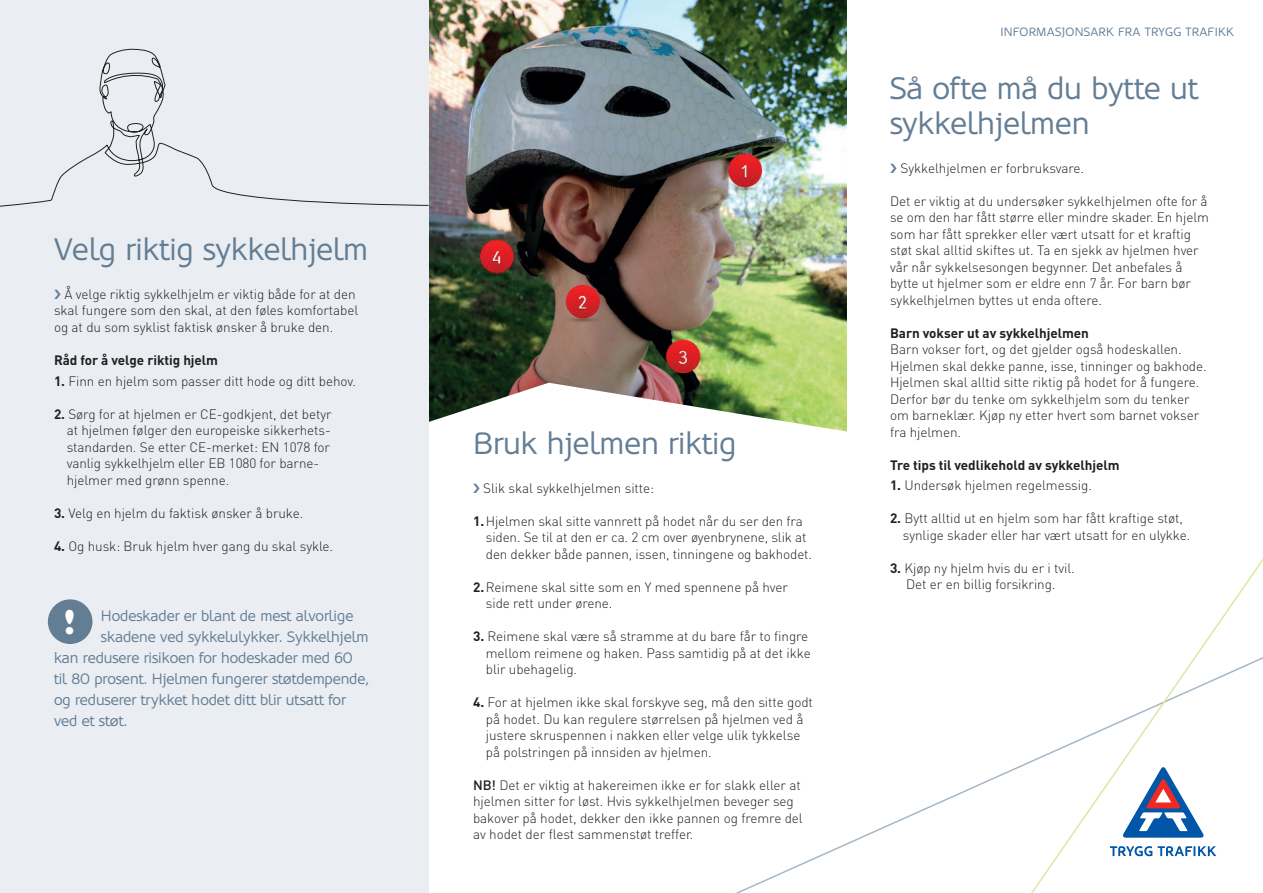
<style>
.page{position:relative;width:1263px;height:893px;background:#fff}
.page>*{position:absolute;margin:0;border:0;box-sizing:border-box;transform-origin:0 0}
.t1{font:33.9px "Cooper Black Std";color:#fff}
.t2{font:30.9px/34.5px "Oblik";color:#637d95}
.t3{font:15px "Oblik";letter-spacing:-.005em;color:#637d95}
.t4{font:300 13.5px/16.5px "DIN";letter-spacing:-.005em;color:#231f20}
.t5{font:700 13.5px "DIN";letter-spacing:-.005em;color:#231f20}
.t6{font:12px "Oblik";letter-spacing:.025em;color:#637d95}
.s1{font-weight:700}
.s2{font-weight:500}
</style>
<div class="page">
<img style="left:428px;top:0;width:418px;height:383px">
<svg style="left:428px;top:383px;width:419px;height:451px"></svg>
<div style="left:0;top:0;width:428px;height:893px;background:#eaeef3"></div>
<svg style="left:0;top:49px;width:429px;height:163px"></svg>
<svg style="left:723px;top:624px;width:35px;height:269px"></svg>
<svg style="left:758px;top:551px;width:505px;height:342px"></svg>
<div style="left:48px;top:599px;width:44px;height:45px;background:#637d95;border-radius:50%"></div>
<svg style="left:473px;top:483px;width:7px;height:10px"></svg>
<h2 class="t2" style="left:54px;top:232px;width:316px">Velg riktig sykkelhjelm</h2>
<p class="t4" style="left:54px;top:286px;width:306px;text-indent:10px">Å velge riktig sykkelhjelm er viktig både for at den skal fungere som den skal, at den føles komfortabel og at du som syklist faktisk ønsker å bruke den.</p>
<p class="t5" style="left:54px;top:351px;width:166px">Råd for å velge riktig hjelm</p>
<p class="t4" style="left:54px;top:372px;width:303px"><span class="s1">1.</span> Finn en hjelm som passer ditt hode og ditt behov.</p>
<p class="t4" style="left:67px;top:405px;width:266px;text-indent:-13px"><span class="s1">2.</span> Sørg for at hjelmen er CE-godkjent, det betyr at hjelmen følger den europeiske sikkerhets&shy;standarden. Se etter CE-merket: EN 1078 for vanlig sykkelhjelm eller EB 1080 for barne&shy;hjelmer med grønn spenne.</p>
<p class="t4" style="left:54px;top:504px;width:251px"><span class="s1">3.</span> Velg en hjelm du faktisk ønsker å bruke.</p>
<p class="t4" style="left:54px;top:537px;width:281px"><span class="s1">4.</span> Og husk: Bruk hjelm hver gang du skal sykle.</p>
<h1 class="t1" style="left:64px;top:602px;width:12px">!</h1>
<p class="t3" style="left:101px;top:607px;width:254px">Hodeskader er blant de mest alvorlige</p>
<p class="t3" style="left:101px;top:628px;width:269px">skadene ved sykkelulykker. Sykkelhjelm</p>
<p class="t3" style="left:54px;top:649px;width:300px">kan redusere risikoen for hodeskader med 60</p>
<p class="t3" style="left:54px;top:670px;width:317px">til 80 prosent. Hjelmen fungerer støtdempende,</p>
<p class="t3" style="left:54px;top:691px;width:293px">og reduserer trykket hodet ditt blir utsatt for</p>
<p class="t3" style="left:54px;top:712px;width:75px">ved et støt.</p>
<h2 class="t2" style="left:473px;top:426px;width:265px">Bruk hjelmen riktig</h2>
<p class="t4" style="left:483px;top:479px;width:172px">Slik skal sykkelhjelmen sitte:</p>
<p class="t4" style="left:486px;top:512px;width:328px;text-indent:-13px"><span class="s1">1.</span>Hjelmen skal sitte vannrett på hodet når du ser den fra siden. Se til at den er ca. 2 cm over øyenbrynene, slik at den dekker både pannen, issen, tinningene og bakhodet.</p>
<p class="t4" style="left:486px;top:578px;width:304px;text-indent:-13px"><span class="s1">2.</span>Reimene skal sitte som en Y med spennene på hver side rett under ørene.</p>
<p class="t4" style="left:486px;top:628px;width:326px;text-indent:-13px"><span class="s1">3.</span> Reimene skal være så stramme at du bare får to fingre mellom reimene og haken. Pass samtidig på at det ikke blir ubehagelig.</p>
<p class="t4" style="left:486px;top:694px;width:329px;text-indent:-13px"><span class="s1">4.</span> For at hjelmen ikke skal forskyve seg, må den sitte godt på hodet. Du kan regulere størrelsen på hjelmen ved å justere skruspennen i nakken eller velge ulik tykkelse på polstringen på innsiden av hjelmen.</p>
<p class="t4" style="left:473px;top:776px;width:331px"><span class="s2">NB!</span> Det er viktig at hakereimen ikke er for slakk eller at hjelmen sitter for løst. Hvis sykkelhjelmen beveger seg bakover på hodet, dekker den ikke pannen og fremre del av hodet der flest sammenstøt treffer.</p>
<p class="t6" style="left:1000px;top:25px;width:235px">INFORMASJONSARK FRA TRYGG TRAFIKK</p>
<h2 class="t2" style="left:890px;top:72px;width:310px">Så ofte må du bytte ut sykkelhjelmen</h2>
<p class="t4" style="left:900px;top:159px;width:185px">Sykkelhjelmen er forbruksvare.</p>
<p class="t4" style="left:890px;top:192px;width:320px">Det er viktig at du undersøker sykkelhjelmen ofte for å se om den har fått større eller mindre skader. En hjelm som har fått sprekker eller vært utsatt for et kraftig støt skal alltid skiftes ut. Ta en sjekk av hjelmen hver vår når sykkelsesongen begynner. Det anbefales å bytte ut hjelmer som er eldre enn 7 år. For barn bør sykkelhjelmen byttes ut enda oftere.</p>
<p class="t5" style="left:890px;top:324px;width:200px">Barn vokser ut av sykkelhjelmen</p>
<p class="t4" style="left:890px;top:341px;width:318px">Barn vokser fort, og det gjelder også hodeskallen.<br>Hjelmen skal dekke panne, isse, tinninger og bakhode.<br>Hjelmen skal alltid sitte riktig på hodet for å fungere.<br>Derfor bør du tenke om sykkelhjelm som du tenker om barneklær. Kjøp ny etter hvert som barnet vokser fra hjelmen.</p>
<p class="t5" style="left:890px;top:456px;width:231px">Tre tips til vedlikehold av sykkelhjelm</p>
<p class="t4" style="left:890px;top:477px;width:203px"><span class="s1">1.</span> Undersøk hjelmen regelmessig.</p>
<p class="t4" style="left:903px;top:510px;width:289px;text-indent:-13px"><span class="s1">2.</span> Bytt alltid ut en hjelm som har fått kraftige støt, synlige skader eller har vært utsatt for en ulykke.</p>
<p class="t4" style="left:890px;top:560px;width:186px;text-align:center"><span class="s1">3.</span> Kjøp ny hjelm hvis du er i tvil.<br>Det er en billig forsikring.</p>
</div>
